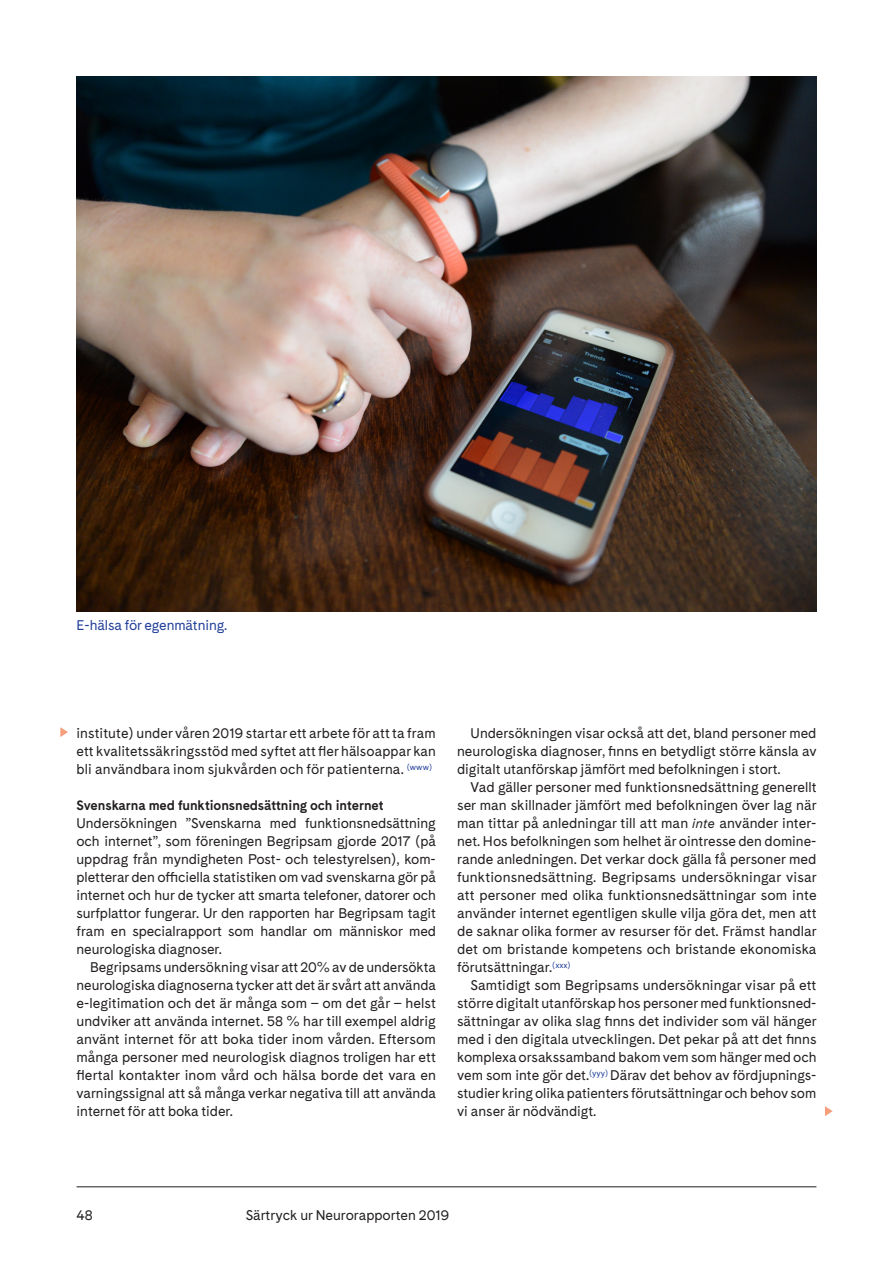
<style>
.page{position:relative;width:893px;height:1263px;background:#fff}
.page>*{position:absolute;margin:0;border:0;box-sizing:border-box;transform-origin:0 0}
.t1{font:700 13.5px "Cadiz";letter-spacing:-.005em;color:#231f20}
.t2{font:13.05px/18px "Cadiz";color:#231f20;text-align:justify}
.t3{font:13.05px "Cadiz";letter-spacing:-.005em;color:#223f99}
.s1{font-style:italic}
</style>
<div class="page">
<hr style="left:77px;top:1186px;width:739px;height:1px;background:#231f20">
<img style="left:77px;top:77px;width:739px;height:535px">
<svg style="left:60px;top:727px;width:8px;height:10px"></svg>
<svg style="left:825px;top:1106px;width:8px;height:10px"></svg>
<p class="t3" style="left:77px;top:616px;width:152px">E-hälsa för egenmätning.</p>
<p class="t2" style="left:77px;top:724px;width:361px">institute) under våren 2019 startar ett arbete för att ta fram ett kvalitetssäkringsstöd med syftet att fler hälsoappar kan bli användbara inom sjukvården och för patienterna. <sup>(www)</sup></p>
<p class="t1" style="left:77px;top:797px;width:309px">Svenskarna med funktionsnedsättning och internet</p>
<p class="t2" style="left:77px;top:814px;width:361px">Undersökningen ”Svenskarna med funktionsnedsättning och internet”, som föreningen Begripsam gjorde 2017 (på uppdrag från myndigheten Post- och telestyrelsen), kom&shy;pletterar den officiella statistiken om vad svenskarna gör på internet och hur de tycker att smarta telefoner, datorer och surfplattor fungerar. Ur den rapporten har Begripsam tagit fram en specialrapport som handlar om människor med neurologiska diagnoser.</p>
<p class="t2" style="left:77px;top:958px;width:361px;text-indent:14px">Begripsams undersökning visar att 20% av de undersökta neurologiska diagnoserna tycker att det är svårt att använda e-legitimation och det är många som – om det går – helst undviker att använda internet. 58 % har till exempel aldrig använt internet för att boka tider inom vården. Eftersom många personer med neurologisk diagnos troligen har ett flertal kontakter inom vård och hälsa borde det vara en varningssignal att så många verkar negativa till att använda internet för att boka tider.</p>
<p class="t2" style="left:457px;top:724px;width:361px;text-indent:13px">Undersökningen visar också att det, bland personer med neurologiska diagnoser, finns en betydligt större känsla av digitalt utanförskap jämfört med befolkningen i stort.</p>
<p class="t2" style="left:457px;top:778px;width:361px;text-indent:14px">Vad gäller personer med funktionsnedsättning generellt ser man skillnader jämfört med befolkningen över lag när man tittar på anledningar till att man <span class="s1">inte</span> använder inter&shy;net. Hos befolkningen som helhet är ointresse den domine&shy;rande anledningen. Det verkar dock gälla få personer med funktionsnedsättning. Begripsams undersökningar visar att personer med olika funktionsnedsättningar som inte använder internet egentligen skulle vilja göra det, men att de saknar olika former av resurser för det. Främst handlar det om bristande kompetens och bristande ekonomiska förutsättningar.<sup>(xxx)</sup></p>
<p class="t2" style="left:457px;top:976px;width:361px;text-indent:14px">Samtidigt som Begripsams undersökningar visar på ett större digitalt utanförskap hos personer med funktionsned&shy;sättningar av olika slag finns det individer som väl hänger med i den digitala utvecklingen. Det pekar på att det finns komplexa orsakssamband bakom vem som hänger med och vem som inte gör det.<sup>(yyy)</sup> Därav det behov av fördjupnings&shy;studier kring olika patienters förutsättningar och behov som vi anser är nödvändigt.</p>
<p class="t2" style="left:77px;top:1206px;width:18px">48</p>
<p class="t2" style="left:246px;top:1206px;width:205px">Särtryck ur Neurorapporten 2019</p>
</div>
